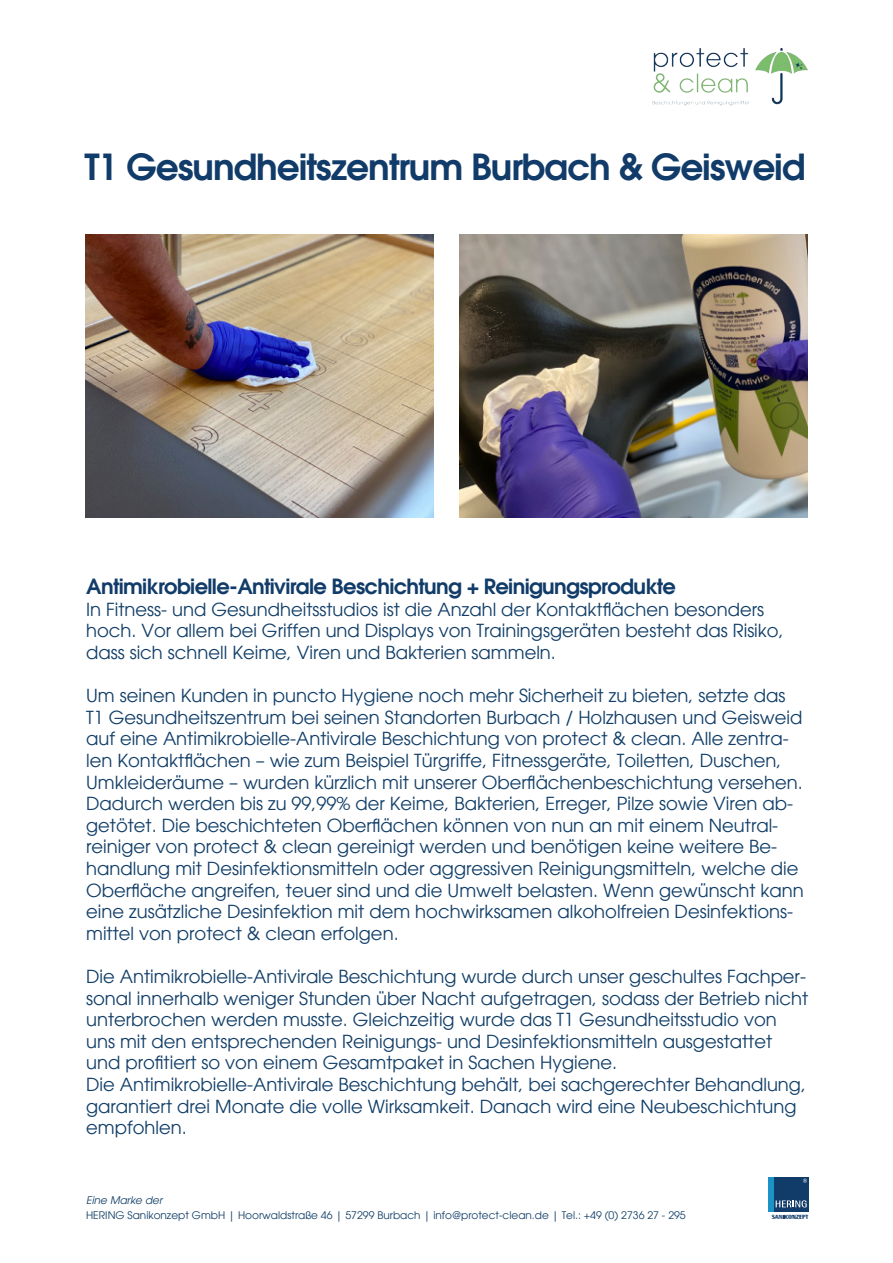
<style>
.page{position:relative;width:893px;height:1263px;background:#fff}
.page>*{position:absolute;margin:0;border:0;box-sizing:border-box;transform-origin:0 0}
.Innen_-_Copy_normal{font:600 36px "Avant Garde";letter-spacing:-.03em;color:#113b69}
.Innen_-_Copy_normal-2{font:600 21px "Avant Garde";letter-spacing:-.03em;color:#113b69}
.t1{font:18px/21.6px "Avant Garde";color:#103d67}
.t2{font:10.5px "Avant Garde";color:#103d67}
.t3{font:italic 10.5px "Avant Garde";color:#103d67}
</style>
<div class="page">
<img style="left:652px;top:47px;width:156px;height:59px">
<svg style="left:768px;top:1177px;width:40px;height:42px;background:#3b678e"></svg>
<img style="left:85px;top:234px;width:349px;height:284px">
<img style="left:459px;top:234px;width:349px;height:284px">
<p class="Innen_-_Copy_normal" style="left:84px;top:143px;width:723px">T1 Gesundheitszentrum Burbach &amp; Geisweid</p>
<p class="Innen_-_Copy_normal-2" style="left:86px;top:572px;width:591px">Antimikrobielle-Antivirale Beschichtung + Reinigungsprodukte</p>
<p class="t1" style="left:86px;top:598px;width:699px">In Fitness- und Gesundheitsstudios ist die Anzahl der Kontaktflächen besonders hoch. Vor allem bei Griffen und Displays von Trainingsgeräten besteht das Risiko, dass sich schnell Keime, Viren und Bakterien sammeln.</p>
<p class="t1" style="left:86px;top:685px;width:719px">Um seinen Kunden in puncto Hygiene noch mehr Sicherheit zu bieten, setzte das T1 Gesundheitszentrum bei seinen Standorten Burbach / Holzhausen und Geisweid auf eine Antimikrobielle-Antivirale Beschichtung von protect &amp; clean. Alle zentra&shy;len Kontaktflächen – wie zum Beispiel Türgriffe, Fitnessgeräte, Toiletten, Duschen, Umkleideräume – wurden kürzlich mit unserer Oberflächenbeschichtung versehen.<br>Dadurch werden bis zu 99,99% der Keime, Bakterien, Erreger, Pilze sowie Viren ab&shy;getötet. Die beschichteten Oberflächen können von nun an mit einem Neutral&shy;reiniger von protect &amp; clean gereinigt werden und benötigen keine weitere Be&shy;handlung mit Desinfektionsmitteln oder aggressiven Reinigungsmitteln, welche die Oberfläche angreifen, teuer sind und die Umwelt belasten. Wenn gewünscht kann eine zusätzliche Desinfektion mit dem hochwirksamen alkoholfreien Desinfektions&shy;mittel von protect &amp; clean erfolgen.</p>
<p class="t1" style="left:86px;top:966px;width:724px">Die Antimikrobielle-Antivirale Beschichtung wurde durch unser geschultes Fachper&shy;sonal innerhalb weniger Stunden über Nacht aufgetragen, sodass der Betrieb nicht unterbrochen werden musste. Gleichzeitig wurde das T1 Gesundheitsstudio von uns mit den entsprechenden Reinigungs- und Desinfektionsmitteln ausgestattet und profitiert so von einem Gesamtpaket in Sachen Hygiene.</p>
<p class="t1" style="left:86px;top:1074px;width:721px">Die Antimikrobielle-Antivirale Beschichtung behält, bei sachgerechter Behandlung, garantiert drei Monate die volle Wirksamkeit. Danach wird eine Neubeschichtung empfohlen.</p>
<p class="t3" style="left:86px;top:1194px;width:78px">Eine Marke der</p>
<p class="t2" style="left:86px;top:1209px;width:601px">HERING Sanikonzept GmbH | Hoorwaldstraße 46 | 57299 Burbach | info@protect-clean.de | Tel.: +49 (0) 2736 27 - 295</p>
</div>
